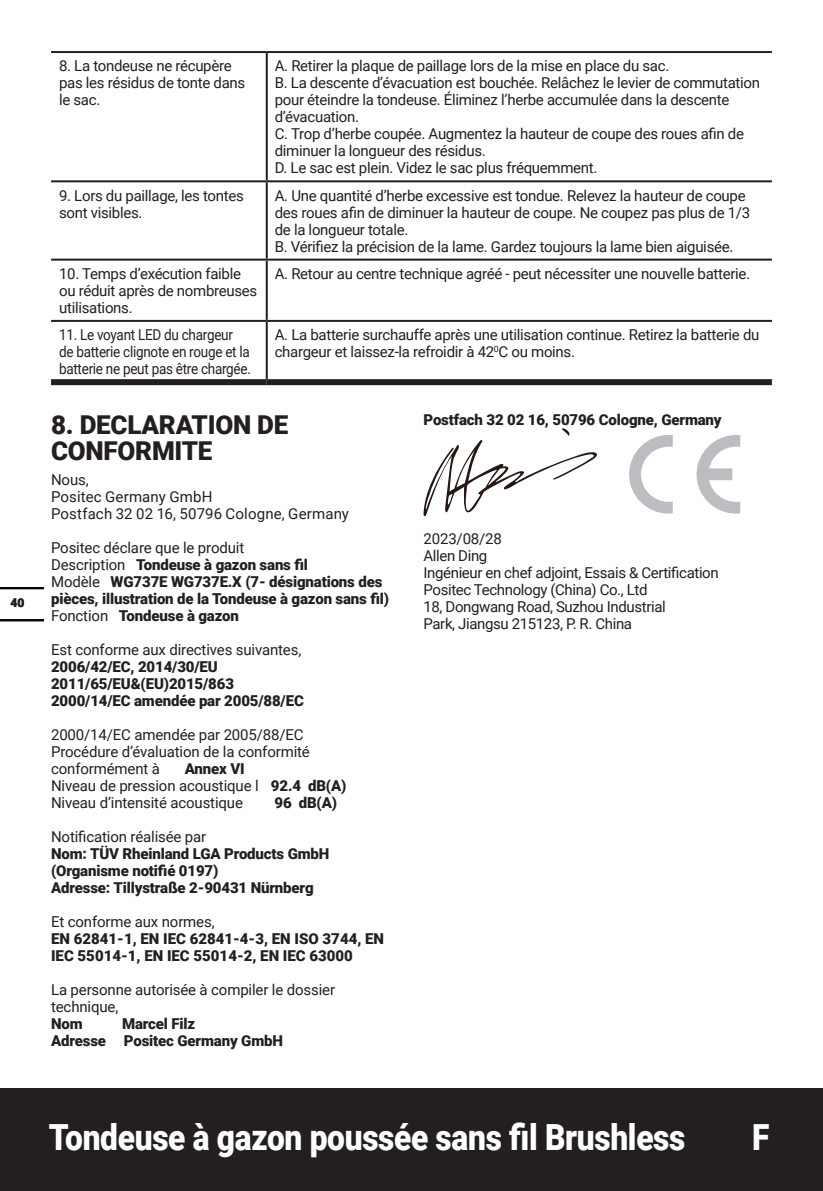
<style>
.page{position:relative;width:823px;height:1191px;background:#fff}
.page>*{position:absolute;margin:0;border:0;box-sizing:border-box;transform-origin:0 0}
.t1{font:900 36px "Roboto";letter-spacing:-.01em;color:#fff;scale:.88 1}
.t2{font:900 26px/26px "Roboto";letter-spacing:-.01em;color:#231f20}
.大标题{font:15px/17px "Roboto";letter-spacing:-.02em;color:#231f20}
.t3{font:900 15px/17px "Roboto";letter-spacing:-.01em;color:#231f20}
.大标题-2{font:15px/17px "Roboto";letter-spacing:-.02em;color:#231f20;scale:.9 1}
.大标题-3{font:15px "Roboto";letter-spacing:.01em;color:#231f20}
.t4{font:900 12px "Roboto";color:#231f20}
.s1{font-weight:400}
.s2{font-weight:900}
</style>
<div class="page">
<div style="left:0;top:1089px;width:822px;height:102px;background:#231f20"></div>
<hr style="left:0;top:619px;width:43px;height:2px;background:#000">
<hr style="left:0;top:587px;width:43px;height:2px;background:#000">
<div style="left:51px;top:379px;width:215px;height:6px;background:#231f20"></div>
<div style="left:266px;top:379px;width:505px;height:6px;background:#231f20"></div>
<hr style="left:51px;top:51px;width:215px;height:2px;background:#231f20">
<hr style="left:266px;top:51px;width:505px;height:2px;background:#231f20">
<hr style="left:265px;top:53px;width:2px;height:127px;background:#231f20">
<hr style="left:51px;top:180px;width:215px;height:2px;background:#231f20">
<hr style="left:266px;top:180px;width:505px;height:2px;background:#231f20">
<hr style="left:265px;top:182px;width:2px;height:77px;background:#231f20">
<hr style="left:51px;top:259px;width:215px;height:2px;background:#231f20">
<hr style="left:266px;top:259px;width:505px;height:2px;background:#231f20">
<hr style="left:265px;top:261px;width:2px;height:59px;background:#231f20">
<hr style="left:51px;top:320px;width:215px;height:2px;background:#231f20">
<hr style="left:266px;top:320px;width:505px;height:2px;background:#231f20">
<hr style="left:265px;top:322px;width:2px;height:57px;background:#231f20">
<svg style="left:423px;top:428px;width:174px;height:89px"></svg>
<svg style="left:629px;top:435px;width:43px;height:78px"></svg>
<svg style="left:696px;top:435px;width:43px;height:78px"></svg>
<p class="t4" style="left:11px;top:594px;width:15px">40</p>
<p class="大标题" style="left:59px;top:57px;width:188px">8. La tondeuse ne récupère pas les résidus de tonte dans le sac.</p>
<p class="大标题" style="left:274px;top:57px;width:396px">A. Retirer la plaque de paillage lors de la mise en place du sac.</p>
<p class="大标题" style="left:274px;top:74px;width:486px">B. La descente d’évacuation est bouchée. Relâchez le levier de commutation pour éteindre la tondeuse. Éliminez l’herbe accumulée dans la descente d’évacuation.</p>
<p class="大标题" style="left:274px;top:125px;width:470px">C. Trop d’herbe coupée. Augmentez la hauteur de coupe des roues afin de diminuer la longueur des résidus.</p>
<p class="大标题" style="left:274px;top:159px;width:324px">D. Le sac est plein. Videz le sac plus fréquemment.</p>
<p class="大标题" style="left:59px;top:186px;width:186px">9. Lors du paillage, les tontes sont visibles.</p>
<p class="大标题" style="left:274px;top:186px;width:476px">A. Une quantité d’herbe excessive est tondue. Relevez la hauteur de coupe des roues afin de diminuer la hauteur de coupe. Ne coupez pas plus de 1/3 de la longueur totale.</p>
<p class="大标题" style="left:274px;top:237px;width:460px">B. Vérifiez la précision de la lame. Gardez toujours la lame bien aiguisée.</p>
<p class="大标题" style="left:59px;top:264px;width:200px">10. Temps d’exécution faible ou réduit après de nombreuses utilisations.</p>
<p class="大标题" style="left:274px;top:264px;width:476px">A. Retour au centre technique agréé - peut nécessiter une nouvelle batterie.</p>
<p class="大标题-2" style="left:59px;top:326px;width:214px">11. Le voyant LED du chargeur de batterie clignote en rouge et la batterie ne peut pas être chargée.</p>
<p class="大标题" style="left:274px;top:326px;width:486px">A. La batterie surchauffe après une utilisation continue. Retirez la batterie du chargeur et laissez-la refroidir à 42<sup>0</sup>C ou moins.</p>
<p class="t2" style="left:51px;top:410px;width:239px">8. DECLARATION DE<br>CONFORMITE</p>
<p class="大标题" style="left:51px;top:470px;width:39px">Nous,</p>
<p class="大标题-3" style="left:51px;top:486px;width:163px">Positec Germany GmbH</p>
<p class="大标题-3" style="left:51px;top:503px;width:299px">Postfach 32 02 16, 50796 Cologne, Germany</p>
<p class="大标题" style="left:51px;top:538px;width:194px">Positec déclare que le produit</p>
<p class="t3" style="left:51px;top:555px;width:258px"><span class="s1">Description</span> Tondeuse à gazon sans fil</p>
<p class="t3" style="left:51px;top:572px;width:339px"><span class="s1">Modèle</span> WG737E WG737E.X (7- désignations des pièces, illustration de la Tondeuse à gazon sans fil)</p>
<p class="t3" style="left:51px;top:606px;width:189px"><span class="s1">Fonction</span> Tondeuse à gazon</p>
<p class="大标题" style="left:51px;top:640px;width:251px">Est conforme aux directives suivantes,</p>
<p class="t3" style="left:51px;top:657px;width:168px">2006/42/EC, 2014/30/EU</p>
<p class="t3" style="left:51px;top:674px;width:184px">2011/65/EU&amp;(EU)2015/863</p>
<p class="t3" style="left:51px;top:691px;width:254px">2000/14/EC amendée par 2005/88/EC</p>
<p class="大标题" style="left:51px;top:725px;width:254px">2000/14/EC amendée par 2005/88/EC</p>
<p class="大标题" style="left:51px;top:742px;width:260px">Procédure d’évaluation de la conformité conformément à</p>
<p class="t3" style="left:423px;top:411px;width:299px">Postfach 32 02 16, 50796 Cologne, Germany</p>
<p class="大标题" style="left:423px;top:530px;width:80px">2023/08/28</p>
<p class="大标题" style="left:423px;top:547px;width:65px">Allen Ding</p>
<p class="大标题" style="left:423px;top:564px;width:296px">Ingénieur en chef adjoint, Essais &amp; Certification</p>
<p class="大标题" style="left:423px;top:581px;width:225px">Positec Technology (China) Co., Ltd</p>
<p class="大标题" style="left:423px;top:598px;width:244px">18, Dongwang Road, Suzhou Industrial</p>
<p class="大标题" style="left:423px;top:615px;width:210px">Park, Jiangsu 215123, P. R. China</p>
<p class="t3" style="left:185px;top:759px;width:61px">Annex VI</p>
<p class="大标题" style="left:51px;top:776px;width:297px">Niveau de pression acoustique l <span class="s2">92.4 dB(A)</span></p>
<p class="大标题" style="left:51px;top:793px;width:193px">Niveau d’intensité acoustique</p>
<p class="t3" style="left:274px;top:793px;width:64px">96 dB(A)</p>
<p class="大标题" style="left:51px;top:827px;width:157px">Notification réalisée par</p>
<p class="t3" style="left:51px;top:844px;width:280px">Nom: TÜV Rheinland LGA Products GmbH (Organisme notifié 0197)</p>
<p class="t3" style="left:51px;top:878px;width:264px">Adresse: Tillystraße 2-90431 Nürnberg</p>
<p class="大标题" style="left:51px;top:912px;width:165px">Et conforme aux normes,</p>
<p class="t3" style="left:51px;top:929px;width:334px">EN 62841-1, EN IEC 62841-4-3, EN ISO 3744, EN<br>IEC 55014-1, EN IEC 55014-2, EN IEC 63000</p>
<p class="大标题" style="left:51px;top:980px;width:285px">La personne autorisée à compiler le dossier technique,</p>
<p class="t3" style="left:51px;top:1014px;width:33px">Nom</p>
<p class="t3" style="left:122px;top:1014px;width:75px">Marcel Filz</p>
<p class="t3" style="left:51px;top:1031px;width:233px">Adresse Positec Germany GmbH</p>
<h1 class="t1" style="left:49px;top:1112px;width:724px">Tondeuse à gazon poussée sans fil Brushless</h1>
<h1 class="t1" style="left:751px;top:1112px;width:21px">F</h1>
</div>
